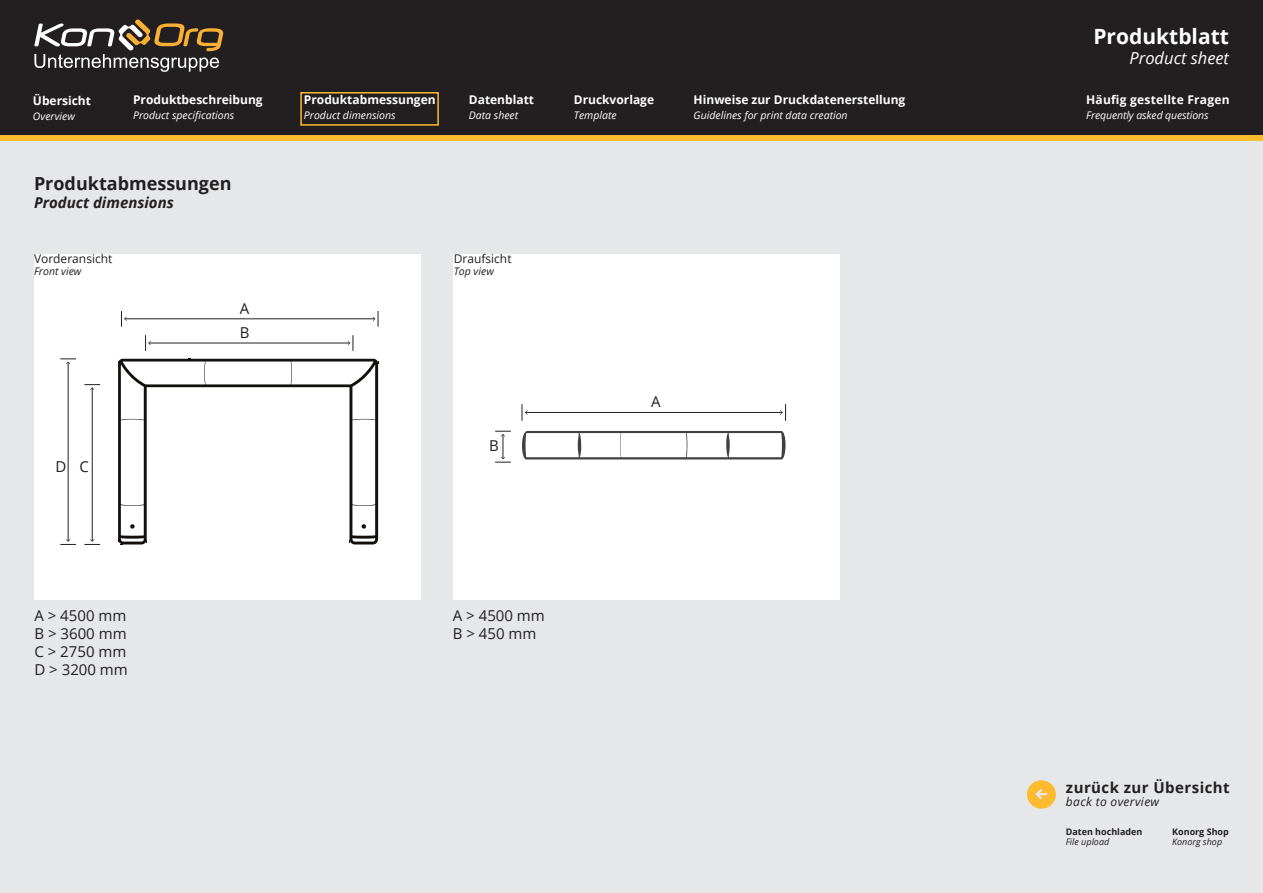
<style>
.page{position:relative;width:1263px;height:893px;background:#e6e7e9}
.page>*{position:absolute;margin:0;border:0;box-sizing:border-box;transform-origin:0 0}
.t1{font:700 21px "Open Sans";color:#fff}
.t2{font:700 18px "Open Sans";color:#231f20}
.t3{font:italic 16.5px "Open Sans";color:#fff}
.t4{font:15px "Open Sans";color:#231f20}
.t5{font:700 15px "Open Sans";letter-spacing:.03em;color:#231f20}
.t6{font:italic 700 15px "Open Sans";color:#231f20}
.t7{font:700 12px "Open Sans";color:#fff}
.t8{font:12px "Open Sans";color:#231f20}
.t9{font:700 12px "Open Sans";letter-spacing:.02em;color:#fff}
.t10{font:italic 12px "Open Sans";letter-spacing:.03em;color:#231f20}
.t11{font:italic 10.5px "Open Sans";color:#fff}
.t12{font:italic 10.5px "Open Sans";color:#231f20}
.t13{font:700 9px "Open Sans";color:#231f20}
.t14{font:italic 9px "Open Sans";color:#231f20}
</style>
<div class="page">
<div style="left:0;top:0;width:1263px;height:140px;background:#231f20"></div>
<div style="left:0;top:135px;width:1263px;height:6px;background:#fdbb2e"></div>
<svg style="left:1027px;top:780px;width:29px;height:29px"></svg>
<svg style="left:34px;top:19px;width:190px;height:53px"></svg>
<div style="left:300px;top:92px;width:139px;height:34px;border:2px solid #fdbb2e"></div>
<div style="left:34px;top:254px;width:386px;height:346px;background:#fff"></div>
<div style="left:454px;top:254px;width:386px;height:346px;background:#fff"></div>
<hr style="left:92px;top:388px;width:1px;height:153px;background:#231f20">
<svg style="left:84px;top:539px;width:16px;height:6px"></svg>
<svg style="left:84px;top:384px;width:16px;height:6px"></svg>
<svg style="left:495px;top:431px;width:16px;height:32px"></svg>
<hr style="left:68px;top:362px;width:1px;height:179px;background:#231f20">
<svg style="left:60px;top:539px;width:16px;height:6px"></svg>
<svg style="left:60px;top:359px;width:16px;height:5px"></svg>
<hr style="left:149px;top:343px;width:201px;height:1px;background:#231f20">
<svg style="left:145px;top:335px;width:6px;height:16px"></svg>
<svg style="left:348px;top:335px;width:6px;height:16px"></svg>
<hr style="left:125px;top:319px;width:250px;height:1px;background:#231f20">
<svg style="left:121px;top:311px;width:6px;height:16px"></svg>
<svg style="left:373px;top:311px;width:6px;height:16px"></svg>
<hr style="left:525px;top:412px;width:257px;height:1px;background:#231f20">
<svg style="left:522px;top:404px;width:6px;height:17px"></svg>
<svg style="left:780px;top:404px;width:6px;height:17px"></svg>
<svg style="left:522px;top:431px;width:264px;height:28px"></svg>
<svg style="left:118px;top:359px;width:260px;height:185px"></svg>
<svg style="left:362px;top:524px;width:4px;height:5px"></svg>
<svg style="left:118px;top:539px;width:5px;height:6px"></svg>
<p class="t7" style="left:33px;top:92px;width:60px">Übersicht</p>
<p class="t11" style="left:33px;top:109px;width:43px">Overview</p>
<p class="t7" style="left:133px;top:91px;width:131px">Produktbeschreibung</p>
<p class="t11" style="left:133px;top:108px;width:103px">Product specifications</p>
<p class="t2" style="left:34px;top:171px;width:199px">Produktabmessungen</p>
<p class="t6" style="left:34px;top:192px;width:141px">Product dimensions</p>
<p class="t8" style="left:34px;top:250px;width:80px">Vorderansicht</p>
<p class="t12" style="left:34px;top:264px;width:49px">Front view</p>
<p class="t4" style="left:55px;top:456px;width:12px">D</p>
<p class="t4" style="left:80px;top:456px;width:11px">C</p>
<p class="t4" style="left:240px;top:298px;width:11px">A</p>
<p class="t4" style="left:240px;top:323px;width:11px">B</p>
<p class="t7" style="left:304px;top:91px;width:133px">Produktabmessungen</p>
<p class="t11" style="left:304px;top:108px;width:93px">Product dimensions</p>
<p class="t7" style="left:469px;top:91px;width:67px">Datenblatt</p>
<p class="t11" style="left:469px;top:108px;width:51px">Data sheet</p>
<p class="t7" style="left:574px;top:91px;width:82px">Druckvorlage</p>
<p class="t11" style="left:574px;top:108px;width:44px">Template</p>
<p class="t7" style="left:694px;top:91px;width:213px">Hinweise zur Druckdatenerstellung</p>
<p class="t11" style="left:694px;top:108px;width:156px">Guidelines for print data creation</p>
<p class="t8" style="left:454px;top:250px;width:59px">Draufsicht</p>
<p class="t12" style="left:454px;top:264px;width:42px">Top view</p>
<p class="t4" style="left:489px;top:435px;width:11px">B</p>
<p class="t4" style="left:651px;top:391px;width:11px">A</p>
<p class="t4" style="left:34px;top:605px;width:93px">A &gt; 4500 mm</p>
<p class="t4" style="left:34px;top:623px;width:94px">B &gt; 3600 mm</p>
<p class="t4" style="left:34px;top:641px;width:93px">C &gt; 2750 mm</p>
<p class="t4" style="left:34px;top:659px;width:95px">D &gt; 3200 mm</p>
<p class="t4" style="left:453px;top:605px;width:93px">A &gt; 4500 mm</p>
<p class="t4" style="left:453px;top:623px;width:85px">B &gt; 450 mm</p>
<h1 class="t1" style="left:1093px;top:22px;width:137px">Produktblatt</h1>
<h3 class="t3" style="left:1129px;top:47px;width:101px">Product sheet</h3>
<p class="t9" style="left:1086px;top:91px;width:145px">Häufig gestellte Fragen</p>
<p class="t11" style="left:1086px;top:108px;width:124px">Frequently asked questions</p>
<h3 class="t5" style="left:1066px;top:777px;width:165px">zurück zur Übersicht</h3>
<p class="t10" style="left:1066px;top:794px;width:95px">back to overview</p>
<p class="t13" style="left:1172px;top:825px;width:58px">Konorg Shop</p>
<p class="t14" style="left:1172px;top:836px;width:52px">Konorg shop</p>
<p class="t13" style="left:1066px;top:825px;width:78px">Daten hochladen</p>
<p class="t14" style="left:1066px;top:836px;width:45px">File upload</p>
</div>
